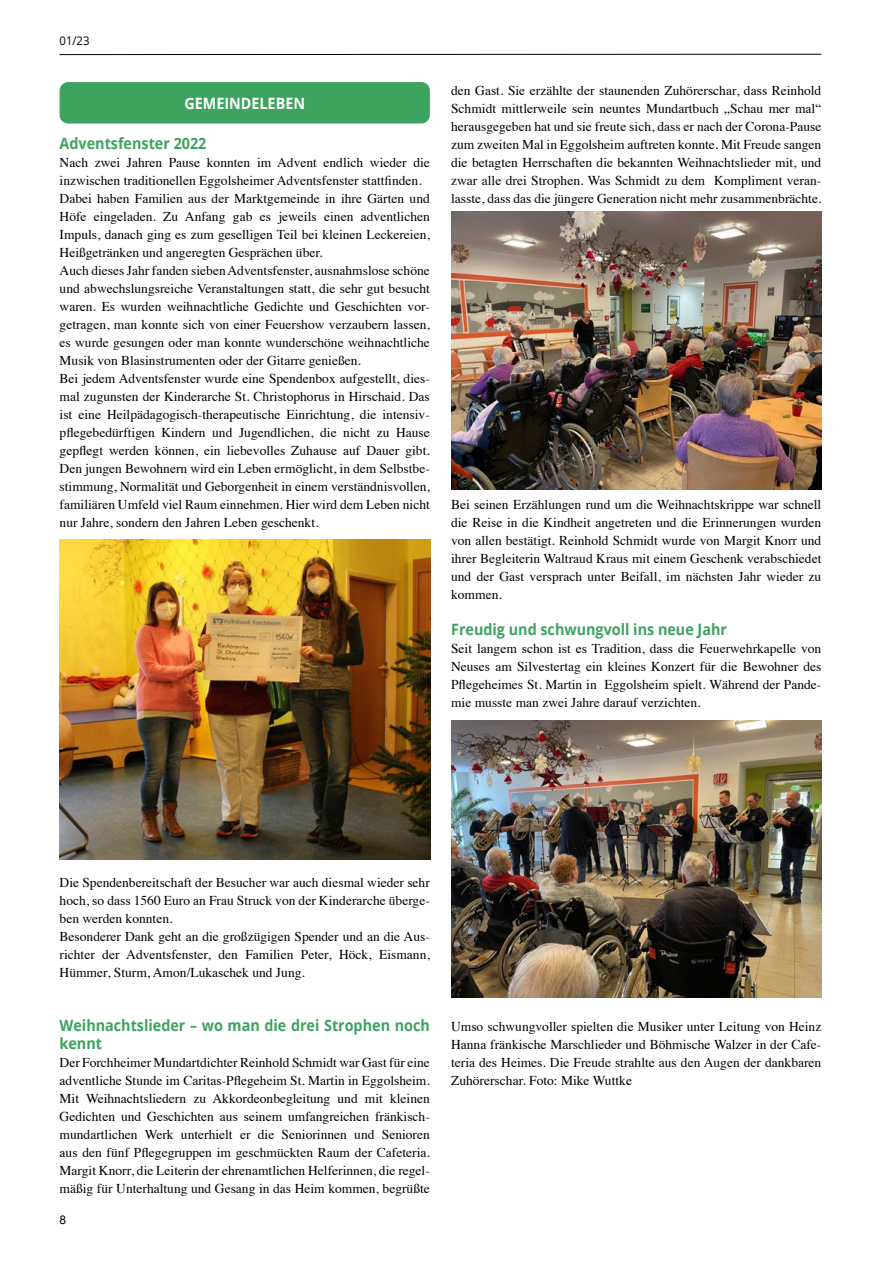
<style>
.page{position:relative;width:881px;height:1263px;background:#fff}
.page>*{position:absolute;margin:0;border:0;box-sizing:border-box;transform-origin:0 0}
.t1{font:700 15.6px/18px "Open Sans";color:#3da35f;scale:.92 1}
.t2{font:700 15.6px "Open Sans";color:#fff;scale:.92 1}
.t3{font:13.5px/18px "Times";color:#000;text-align:justify}
.t4{font:12px "Open Sans";color:#000;scale:.94 1}
.t5{font:12px "Arial";color:#000}
</style>
<div class="page">
<hr style="left:60px;top:54px;width:761px;height:1px;background:#000">
<div style="left:60px;top:82px;width:369px;height:42px;background:#3da35f;border-radius:9px"></div>
<img style="left:60px;top:539px;width:370px;height:320px">
<img style="left:451px;top:212px;width:370px;height:277px">
<img style="left:451px;top:720px;width:370px;height:278px">
<p class="t4" style="left:60px;top:32px;width:33px">01/23</p>
<p class="t2" style="left:184px;top:92px;width:133px">GEMEINDELEBEN</p>
<p class="t1" style="left:60px;top:133px;width:161px">Adventsfenster 2022</p>
<p class="t3" style="left:60px;top:152px;width:371px;text-align:left">Nach zwei Jahren Pause konnten im Advent endlich wieder die inzwischen traditionellen Eggolsheimer Adventsfenster stattfinden.<br>Dabei haben Familien aus der Marktgemeinde in ihre Gärten und Höfe eingeladen. Zu Anfang gab es jeweils einen adventlichen Impuls, danach ging es zum geselligen Teil bei kleinen Leckereien, Heißgetränken und angeregten Gesprächen über.<br>Auch dieses Jahr fanden sieben Adventsfenster, ausnahmslose schöne und abwechslungsreiche Veranstaltungen statt, die sehr gut besucht waren. Es wurden weihnachtliche Gedichte und Geschichten vor&shy;getragen, man konnte sich von einer Feuershow verzaubern lassen, es wurde gesungen oder man konnte wunderschöne weihnachtliche Musik von Blasinstrumenten oder der Gitarre genießen.<br>Bei jedem Adventsfenster wurde eine Spendenbox aufgestellt, dies&shy;mal zugunsten der Kinderarche St. Christophorus in Hirschaid. Das ist eine Heilpädagogisch-therapeutische Einrichtung, die intensiv&shy;pflegebedürftigen Kindern und Jugendlichen, die nicht zu Hause gepflegt werden können, ein liebevolles Zuhause auf Dauer gibt.<br>Den jungen Bewohnern wird ein Leben ermöglicht, in dem Selbstbe&shy;stimmung, Normalität und Geborgenheit in einem verständnisvollen, familiären Umfeld viel Raum einnehmen. Hier wird dem Leben nicht nur Jahre, sondern den Jahren Leben geschenkt.</p>
<p class="t3" style="left:451px;top:80px;width:371px">den Gast. Sie erzählte der staunenden Zuhörerschar, dass Reinhold Schmidt mittlerweile sein neuntes Mundartbuch „Schau mer mal“ herausgegeben hat und sie freute sich, dass er nach der Corona-Pause zum zweiten Mal in Eggolsheim auftreten konnte. Mit Freude sangen die betagten Herrschaften die bekannten Weihnachtslieder mit, und zwar alle drei Strophen. Was Schmidt zu dem Kompliment veran&shy;lasste, dass das die jüngere Generation nicht mehr zusammenbrächte.</p>
<p class="t3" style="left:451px;top:494px;width:371px">Bei seinen Erzählungen rund um die Weihnachtskrippe war schnell die Reise in die Kindheit angetreten und die Erinnerungen wurden von allen bestätigt. Reinhold Schmidt wurde von Margit Knorr und ihrer Begleiterin Waltraud Kraus mit einem Geschenk verabschiedet und der Gast versprach unter Beifall, im nächsten Jahr wieder zu kommen.</p>
<p class="t1" style="left:451px;top:619px;width:301px">Freudig und schwungvoll ins neue Jahr</p>
<p class="t3" style="left:451px;top:638px;width:371px">Seit langem schon ist es Tradition, dass die Feuerwehrkapelle von Neuses am Silvestertag ein kleines Konzert für die Bewohner des Pflegeheimes St. Martin in Eggolsheim spielt. Während der Pande&shy;mie musste man zwei Jahre darauf verzichten.</p>
<p class="t3" style="left:60px;top:872px;width:371px;text-align:left">Die Spendenbereitschaft der Besucher war auch diesmal wieder sehr hoch, so dass 1560 Euro an Frau Struck von der Kinderarche überge&shy;ben werden konnten.<br>Besonderer Dank geht an die großzügigen Spender und an die Aus&shy;richter der Adventsfenster, den Familien Peter, Höck, Eismann, Hümmer, Sturm, Amon/Lukaschek und Jung.</p>
<p class="t1" style="left:60px;top:1015px;width:404px">Weihnachtslieder – wo man die drei Strophen noch kennt</p>
<p class="t3" style="left:60px;top:1052px;width:371px">Der Forchheimer Mundartdichter Reinhold Schmidt war Gast für eine adventliche Stunde im Caritas-Pflegeheim St. Martin in Eggolsheim.<br>Mit Weihnachtsliedern zu Akkordeonbegleitung und mit kleinen Gedichten und Geschichten aus seinem umfangreichen fränkisch&shy;mundartlichen Werk unterhielt er die Seniorinnen und Senioren aus den fünf Pflegegruppen im geschmückten Raum der Cafeteria.<br>Margit Knorr, die Leiterin der ehrenamtlichen Helferinnen, die regel&shy;mäßig für Unterhaltung und Gesang in das Heim kommen, begrüßte</p>
<p class="t5" style="left:60px;top:1212px;width:8px">8</p>
<p class="t3" style="left:451px;top:1016px;width:371px">Umso schwungvoller spielten die Musiker unter Leitung von Heinz Hanna fränkische Marschlieder und Böhmische Walzer in der Cafe&shy;teria des Heimes. Die Freude strahlte aus den Augen der dankbaren Zuhörerschar. Foto: Mike Wuttke</p>
</div>
